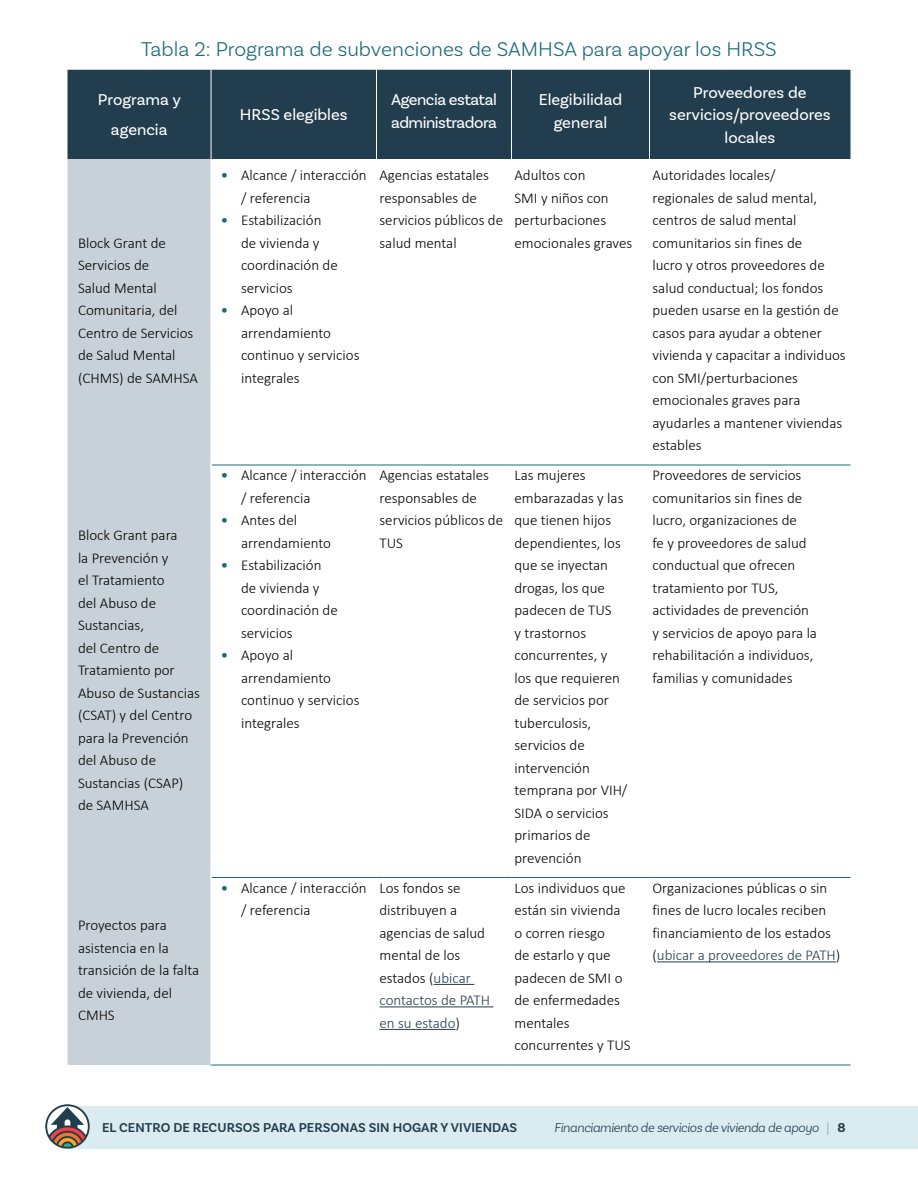
<style>
.page{position:relative;width:918px;height:1188px;background:#fff}
.page>*{position:absolute;margin:0;border:0;box-sizing:border-box;transform-origin:0 0}
.t1{font:300 21px "Basic Sans";color:#196a7b}
.t2{font:16.5px/22.5px "Basic Sans";color:#fff;text-align:center}
.t3{font:16.5px/22.5px "Basic Sans";letter-spacing:-.03em;color:#fff}
.t4{font:300 15px/22.5px "Calibri";color:#000}
.t5{font:600 13.5px "Basic Sans";letter-spacing:.005em;color:#223d4d}
.t6{font:italic 300 13.5px "Basic Sans";letter-spacing:-.03em;color:#223d4d}
.s1{font-weight:400;color:#196a7b}
.s2{color:#223d4d}
.s3{font-weight:100;font-style:normal}
.s4{font-weight:700;font-style:normal}
</style>
<div class="page">
<div style="left:66px;top:1106px;width:852px;height:43px;background:#daecef"></div>
<svg style="left:45px;top:1104px;width:45px;height:45px"></svg>
<div style="left:68px;top:70px;width:782px;height:89px;background:#223d4d"></div>
<div style="left:68px;top:159px;width:142px;height:906px;background:#c8d1d7"></div>
<hr style="left:212px;top:465px;width:164px;height:1px;background:#196a7b">
<hr style="left:376px;top:465px;width:136px;height:1px;background:#196a7b">
<hr style="left:512px;top:465px;width:138px;height:1px;background:#196a7b">
<hr style="left:650px;top:465px;width:200px;height:1px;background:#196a7b">
<hr style="left:212px;top:877px;width:164px;height:1px;background:#196a7b">
<hr style="left:376px;top:877px;width:136px;height:1px;background:#196a7b">
<hr style="left:512px;top:877px;width:138px;height:1px;background:#196a7b">
<hr style="left:650px;top:877px;width:200px;height:1px;background:#196a7b">
<hr style="left:210px;top:1065px;width:166px;height:1px;background:#196a7b">
<hr style="left:376px;top:1065px;width:136px;height:1px;background:#196a7b">
<hr style="left:512px;top:1065px;width:138px;height:1px;background:#196a7b">
<hr style="left:650px;top:1065px;width:200px;height:1px;background:#196a7b">
<hr style="left:376px;top:70px;width:1px;height:89px;background:#fff">
<hr style="left:511px;top:70px;width:1px;height:89px;background:#fff">
<hr style="left:211px;top:70px;width:1px;height:89px;background:#fff">
<hr style="left:649px;top:70px;width:1px;height:89px;background:#fff">
<hr style="left:434px;top:984px;width:40px;height:1px;background:#223d4d">
<hr style="left:380px;top:1007px;width:113px;height:1px;background:#223d4d">
<hr style="left:380px;top:1029px;width:75px;height:1px;background:#223d4d">
<hr style="left:657px;top:962px;width:179px;height:1px;background:#223d4d">
<p class="t1" style="left:141px;top:37px;width:637px">Tabla 2: Programa de subvenciones de SAMHSA para apoyar los HRSS</p>
<p class="t2" style="left:98px;top:84px;width:84px;line-height:30px">Programa y agencia</p>
<p class="t3" style="left:391px;top:88px;width:107px">Agencia estatal administradora</p>
<p class="t2" style="left:539px;top:88px;width:85px">Elegibilidad general</p>
<p class="t2" style="left:669px;top:81px;width:163px">Proveedores de servicios/proveedores locales</p>
<p class="t2" style="left:240px;top:103px;width:109px">HRSS elegibles</p>
<p class="t4" style="left:78px;top:231px;width:122px">Block Grant de<br>Servicios de<br>Salud Mental<br>Comunitaria, del<br>Centro de Servicios de Salud Mental (CHMS) de SAMHSA</p>
<p class="t4" style="left:78px;top:524px;width:123px">Block Grant para<br>la Prevención y<br>el Tratamiento<br>del Abuso de<br>Sustancias,<br>del Centro de<br>Tratamiento por<br>Abuso de Sustancias (CSAT) y del Centro para la Prevención del Abuso de<br>Sustancias (CSAP) de SAMHSA</p>
<p class="t4" style="left:78px;top:914px;width:123px">Proyectos para asistencia en la transición de la falta de vivienda, del<br>CMHS</p>
<p class="t4" style="left:241px;top:164px;width:127px;text-indent:-20px"><span class="s1">•</span> Alcance / interacción / referencia</p>
<p class="t4" style="left:241px;top:209px;width:98px;text-indent:-20px"><span class="s1">•</span> Estabilización de vivienda y coordinación de servicios</p>
<p class="t4" style="left:241px;top:299px;width:120px;text-indent:-20px"><span class="s1">•</span> Apoyo al arrendamiento continuo y servicios integrales</p>
<p class="t4" style="left:241px;top:464px;width:127px;text-indent:-20px"><span class="s1">•</span> Alcance / interacción / referencia</p>
<p class="t4" style="left:241px;top:509px;width:92px;text-indent:-20px"><span class="s1">•</span> Antes del arrendamiento</p>
<p class="t4" style="left:241px;top:554px;width:98px;text-indent:-20px"><span class="s1">•</span> Estabilización de vivienda y coordinación de servicios</p>
<p class="t4" style="left:241px;top:644px;width:120px;text-indent:-20px"><span class="s1">•</span> Apoyo al arrendamiento continuo y servicios integrales</p>
<p class="t4" style="left:380px;top:164px;width:125px">Agencias estatales responsables de servicios públicos de salud mental</p>
<p class="t4" style="left:514px;top:164px;width:119px">Adultos con<br>SMI y niños con perturbaciones emocionales graves</p>
<p class="t4" style="left:652px;top:164px;width:195px">Autoridades locales/<br>regionales de salud mental, centros de salud mental comunitarios sin fines de<br>lucro y otros proveedores de salud conductual; los fondos pueden usarse en la gestión de casos para ayudar a obtener vivienda y capacitar a individuos con SMI/perturbaciones emocionales graves para ayudarles a mantener viviendas estables</p>
<p class="t4" style="left:380px;top:464px;width:125px">Agencias estatales responsables de servicios públicos de<br>TUS</p>
<p class="t4" style="left:514px;top:464px;width:114px">Las mujeres embarazadas y las que tienen hijos dependientes, los que se inyectan drogas, los que padecen de TUS<br>y trastornos concurrentes, y los que requieren de servicios por tuberculosis, servicios de intervención temprana por VIH/<br>SIDA o servicios primarios de prevención</p>
<p class="t4" style="left:652px;top:464px;width:166px">Proveedores de servicios comunitarios sin fines de lucro, organizaciones de<br>fe y proveedores de salud conductual que ofrecen tratamiento por TUS, actividades de prevención y servicios de apoyo para la rehabilitación a individuos, familias y comunidades</p>
<p class="t4" style="left:241px;top:876px;width:127px;text-indent:-20px"><span class="s1">•</span> Alcance / interacción / referencia</p>
<p class="t4" style="left:380px;top:876px;width:112px">Los fondos se distribuyen a agencias de salud mental de los estados (<span class="s2">ubicar contactos de PATH en su estado</span>)</p>
<p class="t4" style="left:514px;top:876px;width:118px">Los individuos que están sin vivienda o corren riesgo<br>de estarlo y que padecen de SMI o de enfermedades mentales concurrentes y TUS</p>
<p class="t4" style="left:652px;top:876px;width:189px">Organizaciones públicas o sin fines de lucro locales reciben financiamiento de los estados (<span class="s2">ubicar a proveedores de PATH</span>)</p>
<p class="t5" style="left:102px;top:1119px;width:417px">EL CENTRO DE RECURSOS PARA PERSONAS SIN HOGAR Y VIVIENDAS</p>
<p class="t6" style="left:554px;top:1119px;width:293px">Financiamiento de servicios de vivienda de apoyo <span class="s3">|</span> <span class="s4">8</span></p>
</div>
